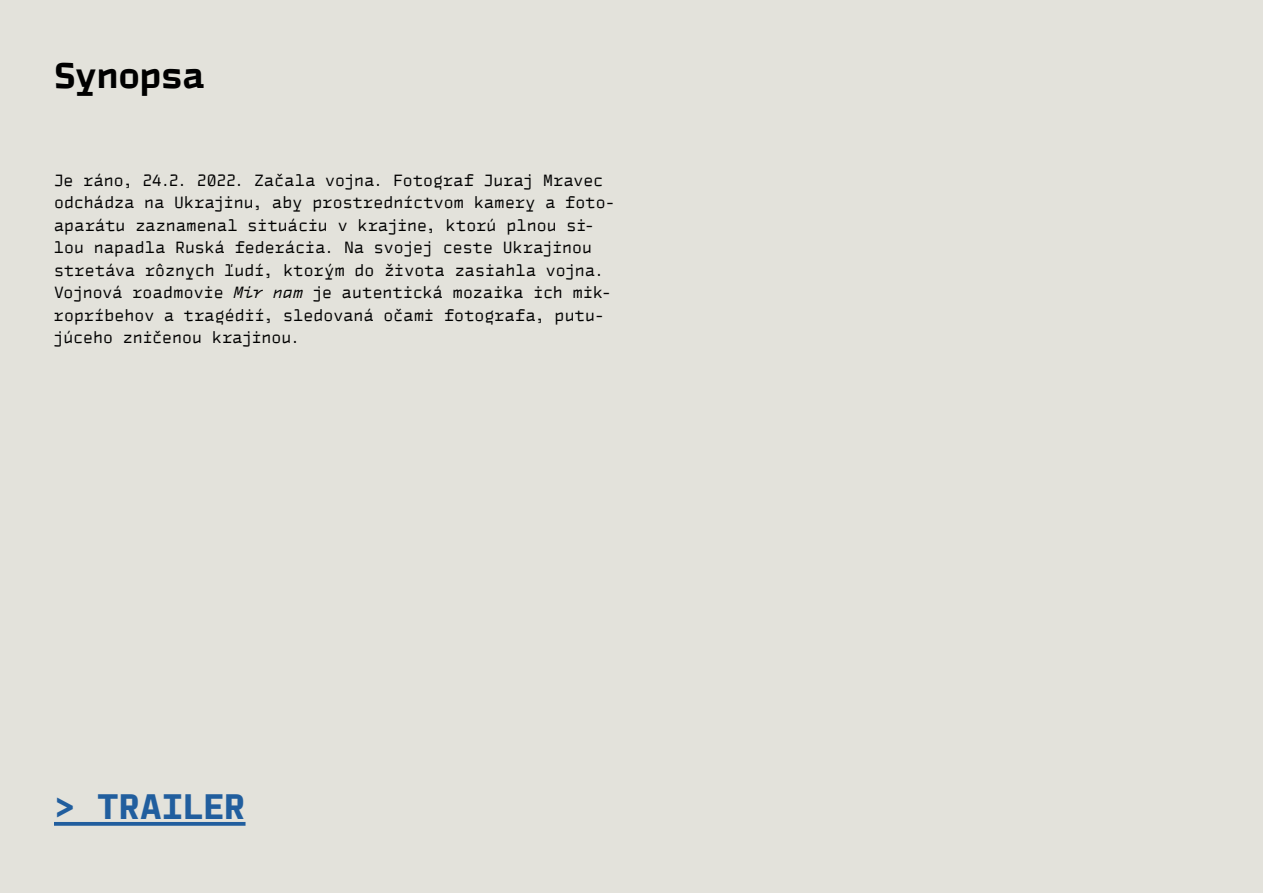
<style>
.page{position:relative;width:1263px;height:893px;background:#e3e2db}
.page>*{position:absolute;margin:0;border:0;box-sizing:border-box;transform-origin:0 0}
.t1{font:700 36px "TT Autonomous Mono Trl";letter-spacing:-.015em;color:#215e9e}
.t2{font:700 36px "TT Autonomous Mono Trl";color:#000}
.t3{font:16.5px/22.5px "TT Autonomous Mono Trl";letter-spacing:.01em;color:#000}
.s1{font-style:italic}
</style>
<div class="page">
<svg style="left:54px;top:822px;width:192px;height:4px"></svg>
<h1 class="t2" style="left:54px;top:54px;width:152px">Synopsa</h1>
<p class="t3" style="left:54px;top:169px;width:563px">Je ráno, 24.2. 2022. Začala vojna. Fotograf Juraj Mravec odchádza na Ukrajinu, aby prostredníctvom kamery a foto&shy;aparátu zaznamenal situáciu v krajine, ktorú plnou si&shy;lou napadla Ruská federácia. Na svojej ceste Ukrajinou stretáva rôznych ľudí, ktorým do života zasiahla vojna.<br>Vojnová roadmovie <span class="s1">Mir nam</span> je autentická mozaika ich mik&shy;ropríbehov a tragédií, sledovaná očami fotografa, putu&shy;júceho zničenou krajinou.</p>
<h1 class="t1" style="left:54px;top:784px;width:193px">&gt; TRAILER</h1>
</div>
